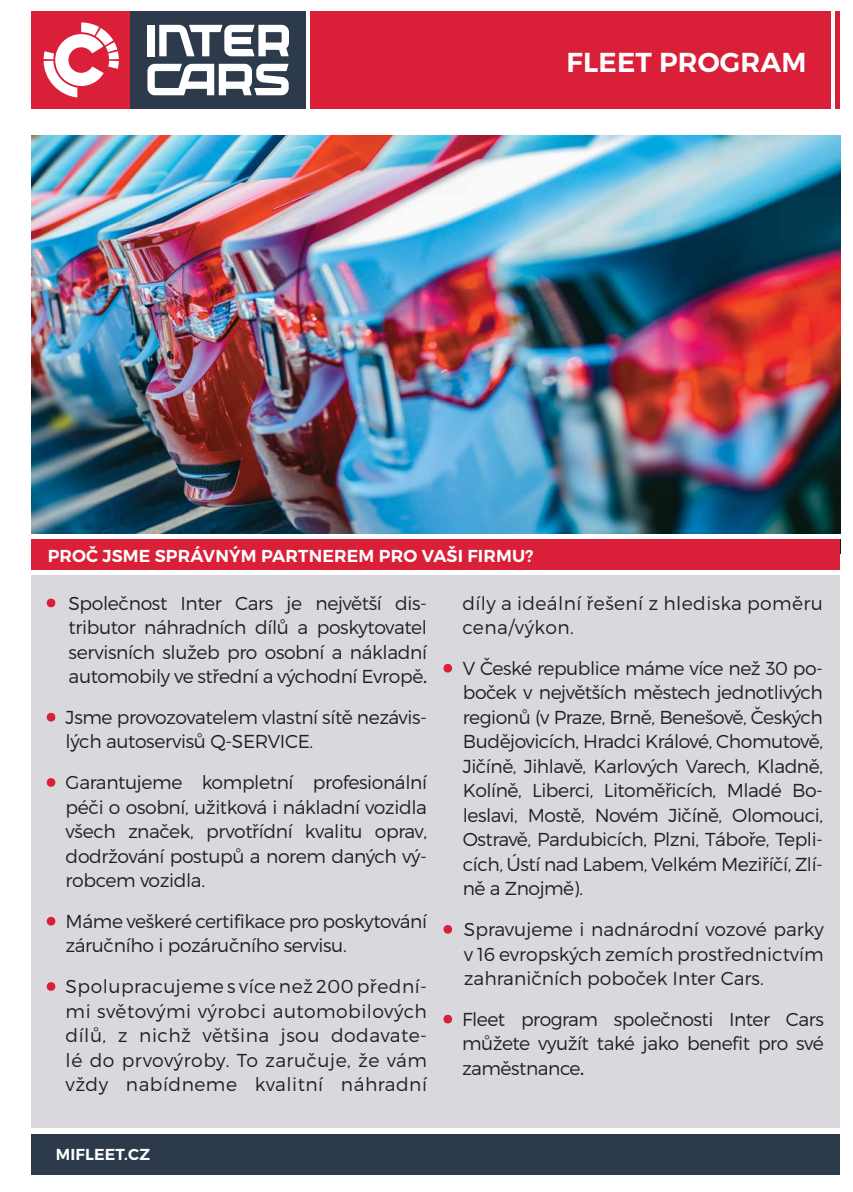
<style>
.page{position:relative;width:853px;height:1192px;background:#fff}
.page>*{position:absolute;margin:0;border:0;box-sizing:border-box;transform-origin:0 0}
.t1{font:600 27.3px "Montserrat";letter-spacing:.01em;color:#fff}
.t2{font:300 18.75px/24.5px "Montserrat";letter-spacing:-.02em;color:#231f20;text-align:justify}
.t3{font:300 18.75px/24.5px "Montserrat";letter-spacing:.02em;color:#231f20}
.t4{font:600 17.25px "Montserrat";letter-spacing:.01em;color:#fff}
.t5{font:600 15.9px "Montserrat";letter-spacing:.01em;color:#fff}
.s1{font-weight:900;color:#da2038}
.s2{font-weight:400}
</style>
<div class="page">
<div style="left:31px;top:11px;width:808px;height:98px;background:#da2038"></div>
<hr style="left:831px;top:7px;width:4px;height:106px;background:#fff">
<div style="left:31px;top:1134px;width:808px;height:40px;background:#2c3a4c"></div>
<div style="left:31px;top:575px;width:808px;height:552px;background:#d9d9dd"></div>
<img style="left:31px;top:136px;width:808px;height:398px">
<div style="left:31px;top:538px;width:808px;height:32px;background:#da2038"></div>
<div style="left:14px;top:534px;width:838px;height:5px;background:#fff"></div>
<hr style="left:306px;top:7px;width:4px;height:106px;background:#fff">
<div style="left:130px;top:11px;width:176px;height:98px;background:#2c3a4c"></div>
<div style="left:147px;top:25px;width:8px;height:31px;background:#fff"></div>
<svg style="left:147px;top:64px;width:141px;height:31px"></svg>
<svg style="left:159px;top:25px;width:130px;height:31px"></svg>
<svg style="left:44px;top:22px;width:75px;height:75px"></svg>
<h1 class="t1" style="left:566px;top:52px;width:241px">FLEET PROGRAM</h1>
<p class="t4" style="left:48px;top:550px;width:487px">PROČ JSME SPRÁVNÝM PARTNEREM PRO VAŠI FIRMU?</p>
<p class="t2" style="left:69px;top:593px;width:360px;text-indent:-21px"><span class="s1">•</span> Společnost Inter Cars je největší dis&shy;tributor náhradních dílů a poskytovatel servisních služeb pro osobní a nákladní automobily ve střední a východní Evropě<span class="s2">.</span></p>
<p class="t2" style="left:66px;top:707px;width:363px;text-indent:-18px"><span class="s1">•</span> Jsme provozovatelem vlastní sítě nezávis&shy;lých autoservisů Q-SERVICE.</p>
<p class="t2" style="left:66px;top:772px;width:363px;text-indent:-18px"><span class="s1">•</span> Garantujeme kompletní profesionální péči o osobní, užitková i nákladní vozidla všech značek, prvotřídní kvalitu oprav, dodržování postupů a norem daných vý&shy;robcem vozidla.</p>
<p class="t2" style="left:66px;top:911px;width:363px;text-indent:-18px"><span class="s1">•</span> Máme veškeré certifikace pro poskytování záručního i pozáručního servisu.</p>
<p class="t2" style="left:66px;top:976px;width:363px;text-indent:-18px"><span class="s1">•</span> Spolupracujeme s více než 200 přední&shy;mi světovými výrobci automobilových dílů, z nichž většina jsou dodavate&shy;lé do prvovýroby. To zaručuje, že vám vždy nabídneme kvalitní náhradní</p>
<p class="t3" style="left:462px;top:593px;width:362px">díly a ideální řešení z hlediska poměru cena/výkon.</p>
<p class="t2" style="left:462px;top:658px;width:361px;text-indent:-18px"><span class="s1">•</span> V České republice máme více než 30 po&shy;boček v největších městech jednotlivých regionů (v Praze, Brně, Benešově, Českých Budějovicích, Hradci Králové, Chomutově, Jičíně, Jihlavě, Karlových Varech, Kladně, Kolíně, Liberci, Litoměřicích, Mladé Bo&shy;leslavi, Mostě, Novém Jičíně, Olomouci, Ostravě, Pardubicích, Plzni, Táboře, Tepli&shy;cích, Ústí nad Labem, Velkém Meziříčí, Zlí&shy;ně a Znojmě).</p>
<p class="t2" style="left:464px;top:919px;width:361px;text-indent:-20px"><span class="s1">•</span> Spravujeme i nadnárodní vozové parky v 16 evropských zemích prostřednictvím zahraničních poboček Inter Cars.</p>
<p class="t2" style="left:462px;top:1009px;width:363px;text-indent:-18px"><span class="s1">•</span> Fleet program společnosti Inter Cars můžete využít také jako benefit pro své zaměstnance<span class="s2">.</span></p>
<p class="t5" style="left:56px;top:1148px;width:96px">MIFLEET.CZ</p>
</div>
